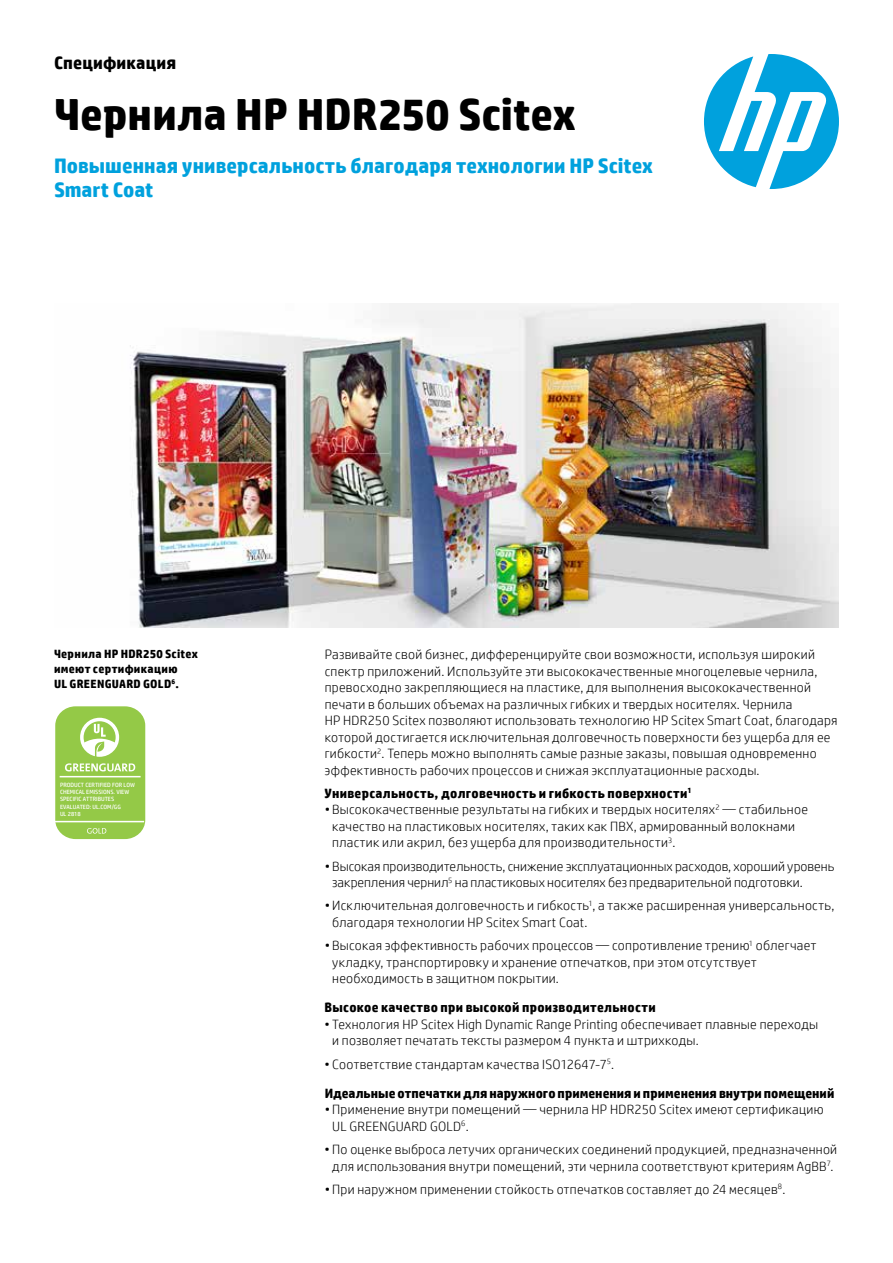
<style>
.page{position:relative;width:893px;height:1263px;background:#fff}
.page>*{position:absolute;margin:0;border:0;box-sizing:border-box;transform-origin:0 0}
.t1{font:700 45px "HP Simplified";color:#000}
.t2{font:700 21px/24px "HP Simplified";color:#00a1dd}
.t3{font:700 18px "HP Simplified";letter-spacing:.01em;color:#000}
.t4{font:300 13.5px/16.5px "HP Simplified";letter-spacing:.02em;color:#000}
.t5{font:700 13.5px/29.2px "HP Simplified";letter-spacing:.02em;color:#000}
.t6{font:300 13.5px/16.5px "HP Simplified";color:#000}
.t7{font:700 12px/15px "HP Simplified";letter-spacing:.025em;color:#000}
.t8{font:6.15px/7.4px "HP Simplified";color:#fff}
.s1{font-weight:300}
</style>
<div class="page">
<svg style="left:704px;top:54px;width:135px;height:135px"></svg>
<img style="left:130px;top:304px;width:709px;height:324px">
<div style="left:55px;top:706px;width:90px;height:133px;background:#94c947;border-radius:20px"></div>
<hr style="left:60px;top:776px;width:81px;height:1px;background:#fff">
<hr style="left:55px;top:821px;width:89px;height:1px;background:#fff">
<svg style="left:80px;top:718px;width:39px;height:39px"></svg>
<svg style="left:65px;top:763px;width:70px;height:8px"></svg>
<svg style="left:87px;top:828px;width:19px;height:6px"></svg>
<h3 class="t3" style="left:54px;top:51px;width:124px">Спецификация</h3>
<h1 class="t1" style="left:54px;top:85px;width:523px">Чернила HP HDR250 Scitex</h1>
<h2 class="t2" style="left:54px;top:154px;width:600px">Повышенная универсальность благодаря технологии HP Scitex<br>Smart Coat</h2>
<p class="t7" style="left:54px;top:646px;width:145px">Чернила HP HDR250 Scitex имеют сертификацию<br>UL GREENGUARD GOLD<sup>6</sup>.</p>
<p class="t8" style="left:60px;top:781px;width:76px">PRODUCT CERTIFIED FOR LOW<br>CHEMICAL EMISSIONS. VIEW<br>SPECIFIC ATTRIBUTES<br>EVALUATED: UL.COM/GG<br>UL 2818</p>
<p class="t4" style="left:325px;top:646px;width:514px">Развивайте свой бизнес, дифференцируйте свои возможности, используя широкий спектр приложений. Используйте эти высококачественные многоцелевые чернила, превосходно закрепляющиеся на пластике, для выполнения высококачественной печати в больших объемах на различных гибких и твердых носителях. Чернила<br>HP HDR250 Scitex позволяют использовать технологию HP Scitex Smart Coat, благодаря которой достигается исключительная долговечность поверхности без ущерба для ее гибкости<sup>2</sup>. Теперь можно выполнять самые разные заказы, повышая одновременно эффективность рабочих процессов и снижая эксплуатационные расходы.</p>
<p class="t5" style="left:325px;top:778px;width:368px">Универсальность, долговечность и гибкость поверхности<sup>1</sup></p>
<p class="t4" style="left:332px;top:801px;width:477px;text-indent:-8px">• Высококачественные результаты на гибких и твердых носителях<sup>2</sup> — стабильное качество на пластиковых носителях, таких как ПВХ, армированный волокнами пластик или акрил, без ущерба для производительности<sup>3</sup>.</p>
<p class="t6" style="left:332px;top:857px;width:504px;text-indent:-8px">• Высокая производительность, снижение эксплуатационных расходов, хороший уровень закрепления чернил<sup>5</sup> на пластиковых носителях без предварительной подготовки.</p>
<p class="t4" style="left:332px;top:897px;width:504px;text-indent:-8px">• Исключительная долговечность и гибкость<sup>1</sup>, а также расширенная универсальность, благодаря технологии HP Scitex Smart Coat.</p>
<p class="t4" style="left:332px;top:937px;width:485px;text-indent:-8px">• Высокая эффективность рабочих процессов — сопротивление трению<sup>1</sup> облегчает укладку, транспортировку и хранение отпечатков, при этом отсутствует необходимость в защитном покрытии.</p>
<p class="t5" style="left:325px;top:993px;width:332px">Высокое качество при высокой производительности</p>
<p class="t4" style="left:332px;top:1015px;width:487px;text-indent:-8px">• Технология HP Scitex High Dynamic Range Printing обеспечивает плавные переходы и позволяет печатать тексты размером 4 пункта и штрихкоды.</p>
<p class="t5" style="left:325px;top:1049px;width:511px"><span class="s1">• Соответствие стандартам качества ISO12647-7</span><sup>5</sup><span class="s1">.<br></span>Идеальные отпечатки для наружного применения и применения внутри помещений</p>
<p class="t4" style="left:332px;top:1101px;width:493px;text-indent:-8px">• Применение внутри помещений — чернила HP HDR250 Scitex имеют сертификацию<br>UL GREENGUARD GOLD<sup>6</sup>.</p>
<p class="t4" style="left:325px;top:1141px;width:514px;text-align:center">• По оценке выброса летучих органических соединений продукцией, предназначенной для использования внутри помещений, эти чернила соответствуют критериям AgBB<sup>7</sup>.</p>
<p class="t4" style="left:325px;top:1180px;width:462px">• При наружном применении стойкость отпечатков составляет до 24 месяцев<sup>8</sup>.</p>
</div>
